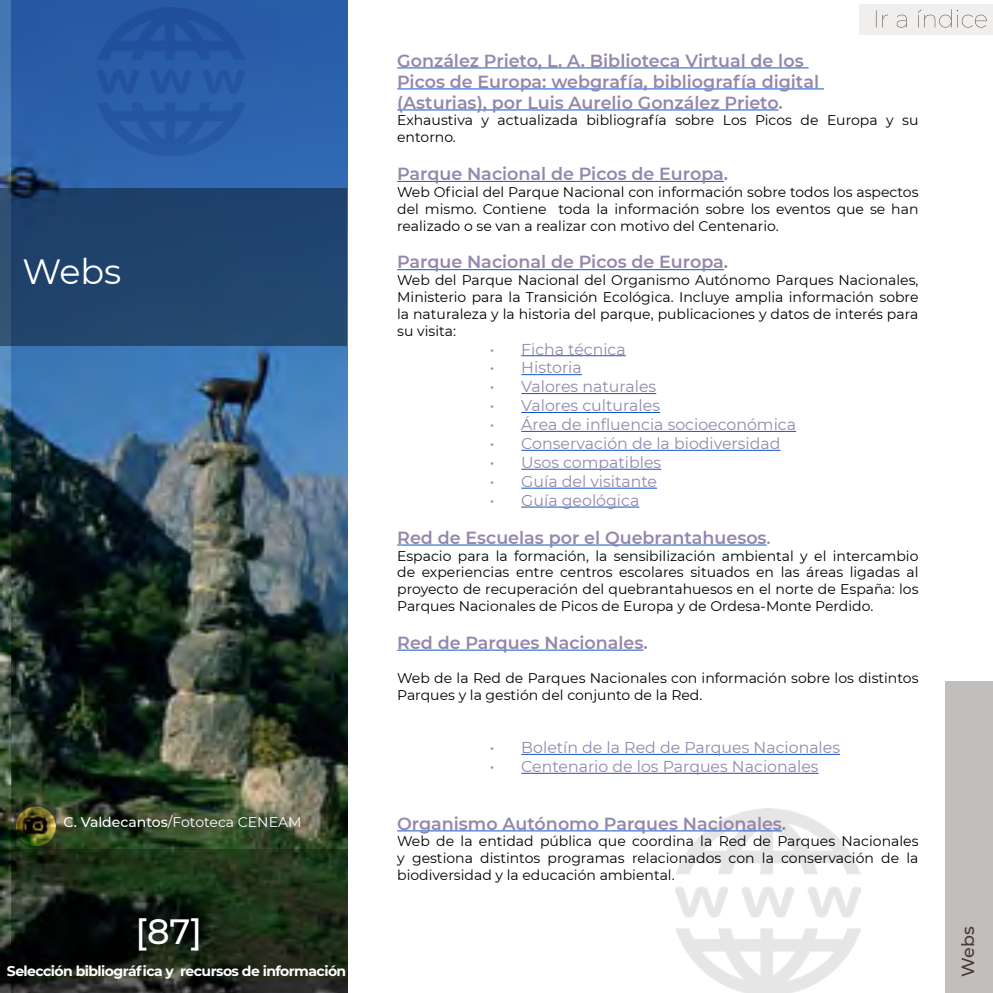
<style>
.page{position:relative;width:993px;height:993px;background:#fff}
.page>*{position:absolute;margin:0;border:0;box-sizing:border-box;transform-origin:0 0}
.t1{font:35px "Montserrat";color:#fff}
.t2{font:500 35px "Montserrat";color:#fff}
.t3{font:600 17.5px/21px "Montserrat";color:#9387ad}
.t4{font:500 17.5px "Montserrat";color:#453a36}
.t5{font:15.75px "Montserrat";color:#9387ad}
.t6{font:14px/16.8px "Montserrat";color:#000;text-align:justify}
.t7{font:700 14px "Montserrat";letter-spacing:-.04em;color:#fff}
.t8{font:14px "Montserrat";color:#fff}
.s1{font-weight:500}
.s2{font-size:14.88px}
</style>
<div class="page">
<img style="left:10px;top:0;width:337px;height:849px">
<svg style="left:10px;top:849px;width:337px;height:130px;background:#192615"></svg>
<img style="left:0;top:0;width:10px;height:979px">
<svg style="left:0;top:979px;width:347px;height:13px;background:#292929"></svg>
<div style="left:0;top:189px;width:346px;height:157px;background:#20446d"></div>
<div style="left:944px;top:681px;width:48px;height:311px;background:#c2bebb"></div>
<img style="left:675px;top:808px;width:184px;height:184px">
<div style="left:859px;top:5px;width:133px;height:30px;background:#f0efee"></div>
<svg style="left:875px;top:9px;width:111px;height:19px"></svg>
<svg style="left:16px;top:806px;width:40px;height:39px"></svg>
<img style="left:21px;top:811px;width:27px;height:27px">
<hr style="left:397px;top:67px;width:411px;height:1px;background:#15c">
<hr style="left:397px;top:88px;width:426px;height:1px;background:#15c">
<hr style="left:397px;top:109px;width:381px;height:1px;background:#15c">
<hr style="left:397px;top:181px;width:326px;height:1px;background:#15c">
<hr style="left:397px;top:269px;width:326px;height:1px;background:#15c">
<hr style="left:521px;top:355px;width:104px;height:1px;background:#15c">
<hr style="left:521px;top:374px;width:60px;height:1px;background:#15c">
<hr style="left:521px;top:393px;width:135px;height:1px;background:#15c">
<hr style="left:521px;top:412px;width:138px;height:1px;background:#15c">
<hr style="left:521px;top:431px;width:274px;height:1px;background:#15c">
<hr style="left:521px;top:450px;width:259px;height:1px;background:#15c">
<hr style="left:521px;top:468px;width:140px;height:1px;background:#15c">
<hr style="left:521px;top:487px;width:136px;height:1px;background:#15c">
<hr style="left:521px;top:506px;width:118px;height:1px;background:#15c">
<hr style="left:397px;top:544px;width:369px;height:1px;background:#15c">
<hr style="left:397px;top:649px;width:246px;height:1px;background:#15c">
<hr style="left:521px;top:753px;width:318px;height:1px;background:#15c">
<hr style="left:521px;top:772px;width:297px;height:1px;background:#15c">
<hr style="left:397px;top:830px;width:384px;height:1px;background:#15c">
<img style="left:98px;top:7px;width:146px;height:149px">
<h1 class="t1" style="left:22px;top:247px;width:100px">Webs</h1>
<p class="t8" style="left:63px;top:812px;width:239px"><span class="s1">C. Valdecantos</span>/Fototeca CENEAM</p>
<p class="t3" style="left:397px;top:49px;width:423px">González Prieto, L. A. Biblioteca Virtual de los<br>Picos de Europa: webgrafía, bibliografía digital (Asturias), por Luis Aurelio González Prieto.</p>
<p class="t6" style="left:397px;top:111px;width:522px">Exhaustiva y actualizada bibliografía sobre Los Picos de Europa y su entorno.</p>
<p class="t3" style="left:397px;top:162px;width:332px">Parque Nacional de Picos de Europa.</p>
<p class="t6" style="left:397px;top:183px;width:522px">Web Oficial del Parque Nacional con información sobre todos los aspectos del mismo. Contiene toda la información sobre los eventos que se han realizado o se van a realizar con motivo del Centenario.</p>
<p class="t3" style="left:397px;top:251px;width:332px">Parque Nacional de Picos de Europa.</p>
<p class="t6" style="left:397px;top:271px;width:522px">Web del Parque Nacional del Organismo Autónomo Parques Nacionales, Ministerio para la Transición Ecológica. Incluye amplia información sobre la naturaleza y la historia del parque, publicaciones y datos de interés para su visita:</p>
<p class="t5" style="left:489px;top:338px;width:137px">• Ficha técnica</p>
<p class="t5" style="left:489px;top:357px;width:93px">• Historia</p>
<p class="t5" style="left:489px;top:376px;width:168px">• Valores naturales</p>
<p class="t5" style="left:489px;top:395px;width:172px">• Valores culturales</p>
<p class="t5" style="left:489px;top:413px;width:308px">• Área de influencia socioeconómica</p>
<p class="t5" style="left:489px;top:432px;width:292px">• Conservación de la biodiversidad</p>
<p class="t5" style="left:489px;top:451px;width:173px">• Usos compatibles</p>
<p class="t5" style="left:489px;top:470px;width:169px">• Guía del visitante</p>
<p class="t5" style="left:489px;top:489px;width:151px">• Guía geológica</p>
<p class="t3" style="left:397px;top:526px;width:374px">Red de Escuelas por el Quebrantahuesos<span class="s2">.</span></p>
<p class="t6" style="left:397px;top:546px;width:522px">Espacio para la formación, la sensibilización ambiental y el intercambio de experiencias entre centros escolares situados en las áreas ligadas al proyecto de recuperación del quebrantahuesos en el norte de España: los Parques Nacionales de Picos de Europa y de Ordesa-Monte Perdido.</p>
<p class="t3" style="left:397px;top:631px;width:252px">Red de Parques Nacionales.</p>
<p class="t6" style="left:397px;top:669px;width:522px">Web de la Red de Parques Nacionales con información sobre los distintos<br>Parques y la gestión del conjunto de la Red.</p>
<p class="t5" style="left:489px;top:736px;width:352px">• Boletín de la Red de Parques Nacionales</p>
<p class="t5" style="left:489px;top:755px;width:330px">• Centenario de los Parques Nacionales</p>
<p class="t3" style="left:397px;top:811px;width:390px">Organismo Autónomo Parques Nacionales.</p>
<p class="t6" style="left:397px;top:832px;width:522px">Web de la entidad pública que coordina la Red de Parques Nacionales y gestiona distintos programas relacionados con la conservación de la biodiversidad y la educación ambiental.</p>
<h1 class="t2" style="left:135px;top:906px;width:68px">[87]</h1>
<p class="t4" style="left:955px;top:976px;width:52px;rotate:-90deg">Webs</p>
<p class="t7" style="left:7px;top:960px;width:341px">Selección bibliográfica y recursos de información</p>
</div>
